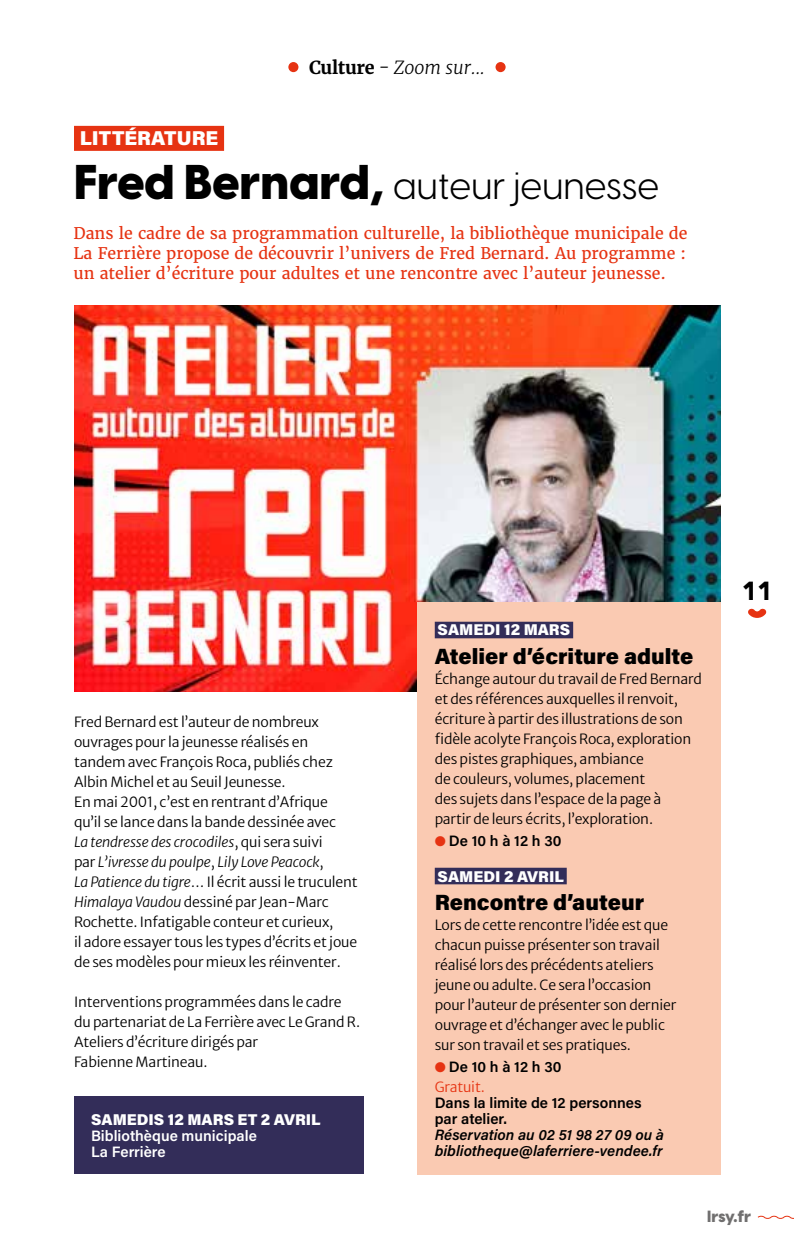
<style>
.page{position:relative;width:794px;height:1248px;background:#fff}
.page>*{position:absolute;margin:0;border:0;box-sizing:border-box;transform-origin:0 0}
.Titre_article{font:37.4px "Visby CF";color:#000}
.t1{font:26px "Arya Single";color:#000}
.Titre_agenda{font:900 22px "Acumin Pro";color:#000}
.SURTITRE{font:900 20px "Acumin Pro";color:#fff}
.t2{font:italic 300 18px "Merriweather";color:#000}
.Chapô_rouge{font:16px/20px "Merriweather";color:#e63312;text-align:justify}
.t3{font:800 16px "Visby CF";letter-spacing:-.01em;color:#706f6f}
.Date_AGENDA{font:900 15.6px "Acumin Pro";color:#fff}
.Infos_sans_Puce_AGEN{font:600 15px/16px "Acumin Pro";color:#000}
.Infos_sans_Puce_AGEN-2{font:italic 600 15px/16px "Acumin Pro";color:#000}
.Date_AGENDA-2{font:600 15px "Acumin Pro";color:#fff}
.Infos_sans_Puce_AGEN-3{font:600 15px "Acumin Pro";color:#fff}
.Texte{font:300 14px/20px "Merriweather Sans";letter-spacing:-.01em;color:#000}
.Texte-2{font:300 14px "Merriweather Sans";letter-spacing:-.01em;color:#e63312}
.s1{font-weight:700;font-style:normal}
.s2{font-weight:800;font-size:48px}
.s3{font-weight:400;font-style:italic}
.s4{color:#e63312}
</style>
<div class="page">
<div style="left:74px;top:126px;width:150px;height:25px;background:#e63312"></div>
<img style="left:74px;top:305px;width:646px;height:386px">
<div style="left:74px;top:1096px;width:289px;height:78px;background:#332d59"></div>
<div style="left:416px;top:602px;width:304px;height:572px;background:#facab2"></div>
<div style="left:435px;top:621px;width:138px;height:17px;background:#332d59"></div>
<div style="left:435px;top:867px;width:132px;height:17px;background:#332d59"></div>
<svg style="left:748px;top:608px;width:18px;height:10px"></svg>
<svg style="left:757px;top:1215px;width:37px;height:4px"></svg>
<div style="left:288px;top:62px;width:10px;height:10px;background:#e63312;border-radius:50%"></div>
<div style="left:495px;top:62px;width:10px;height:10px;background:#e63312;border-radius:50%"></div>
<p class="t2" style="left:309px;top:56px;width:177px"><span class="s1">Culture</span> - Zoom sur...</p>
<p class="SURTITRE" style="left:80px;top:124px;width:140px">LITTÉRATURE</p>
<p class="Titre_article" style="left:74px;top:163px;width:587px"><span class="s2">Fred Bernard,</span> auteur jeunesse</p>
<p class="Chapô_rouge" style="left:73px;top:224px;width:615px">Dans le cadre de sa programmation culturelle, la bibliothèque municipale de La Ferrière propose de découvrir l’univers de Fred Bernard. Au programme : un atelier d’écriture pour adultes et une rencontre avec l’auteur jeunesse.</p>
<p class="Texte" style="left:74px;top:710px;width:260px">Fred Bernard est l’auteur de nombreux ouvrages pour la jeunesse réalisés en tandem avec François Roca, publiés chez Albin Michel et au Seuil Jeunesse.</p>
<p class="Texte" style="left:74px;top:790px;width:285px">En mai 2001, c’est en rentrant d’Afrique qu’il se lance dans la bande dessinée avec<br><span class="s3">La tendresse des crocodiles</span>, qui sera suivi<br>par <span class="s3">L’ivresse du poulpe</span>, <span class="s3">Lily Love Peacock</span>,<br><span class="s3">La Patience du tigre</span>… Il écrit aussi le truculent <span class="s3">Himalaya Vaudou</span> dessiné par Jean-Marc Rochette. Infatigable conteur et curieux,<br>il adore essayer tous les types d’écrits et joue de ses modèles pour mieux les réinventer.</p>
<p class="Texte" style="left:74px;top:990px;width:287px">Interventions programmées dans le cadre du partenariat de La Ferrière avec Le Grand R.</p>
<p class="Texte" style="left:74px;top:1030px;width:185px">Ateliers d’écriture dirigés par<br>Fabienne Martineau.</p>
<p class="Date_AGENDA" style="left:91px;top:1108px;width:231px">SAMEDIS 12 MARS ET 2 AVRIL</p>
<p class="Date_AGENDA-2" style="left:91px;top:1125px;width:167px">Bibliothèque municipale</p>
<p class="Infos_sans_Puce_AGEN-3" style="left:91px;top:1141px;width:76px">La Ferrière</p>
<p class="Date_AGENDA" style="left:437px;top:619px;width:134px">SAMEDI 12 MARS</p>
<p class="Titre_agenda" style="left:435px;top:640px;width:260px">Atelier d’écriture adulte</p>
<p class="Texte" style="left:435px;top:667px;width:268px">Échange autour du travail de Fred Bernard et des références auxquelles il renvoit, écriture à partir des illustrations de son fidèle acolyte François Roca, exploration des pistes graphiques, ambiance<br>de couleurs, volumes, placement<br>des sujets dans l’espace de la page à<br>partir de leurs écrits, l’exploration.</p>
<p class="Infos_sans_Puce_AGEN" style="left:435px;top:831px;width:128px"><span class="s4">●</span> De 10 h à 12 h 30</p>
<p class="Date_AGENDA" style="left:437px;top:864px;width:128px">SAMEDI 2 AVRIL</p>
<p class="Titre_agenda" style="left:435px;top:886px;width:211px">Rencontre d’auteur</p>
<p class="Texte" style="left:435px;top:913px;width:243px">Lors de cette rencontre l’idée est que chacun puisse présenter son travail réalisé lors des précédents ateliers jeune ou adulte. Ce sera l’occasion pour l’auteur de présenter son dernier ouvrage et d’échanger avec le public sur son travail et ses pratiques.</p>
<p class="Infos_sans_Puce_AGEN" style="left:435px;top:1057px;width:128px"><span class="s4">●</span> De 10 h à 12 h 30</p>
<p class="Texte-2" style="left:435px;top:1074px;width:52px">Gratuit.</p>
<p class="Infos_sans_Puce_AGEN" style="left:435px;top:1093px;width:208px">Dans la limite de 12 personnes par atelier.</p>
<p class="Infos_sans_Puce_AGEN-2" style="left:435px;top:1125px;width:231px">Réservation au 02 51 98 27 09 ou à bibliotheque@laferriere-vendee.fr</p>
<h2 class="t1" style="left:741px;top:575px;width:32px">11</h2>
<p class="t3" style="left:707px;top:1205px;width:45px">lrsy.fr</p>
</div>
